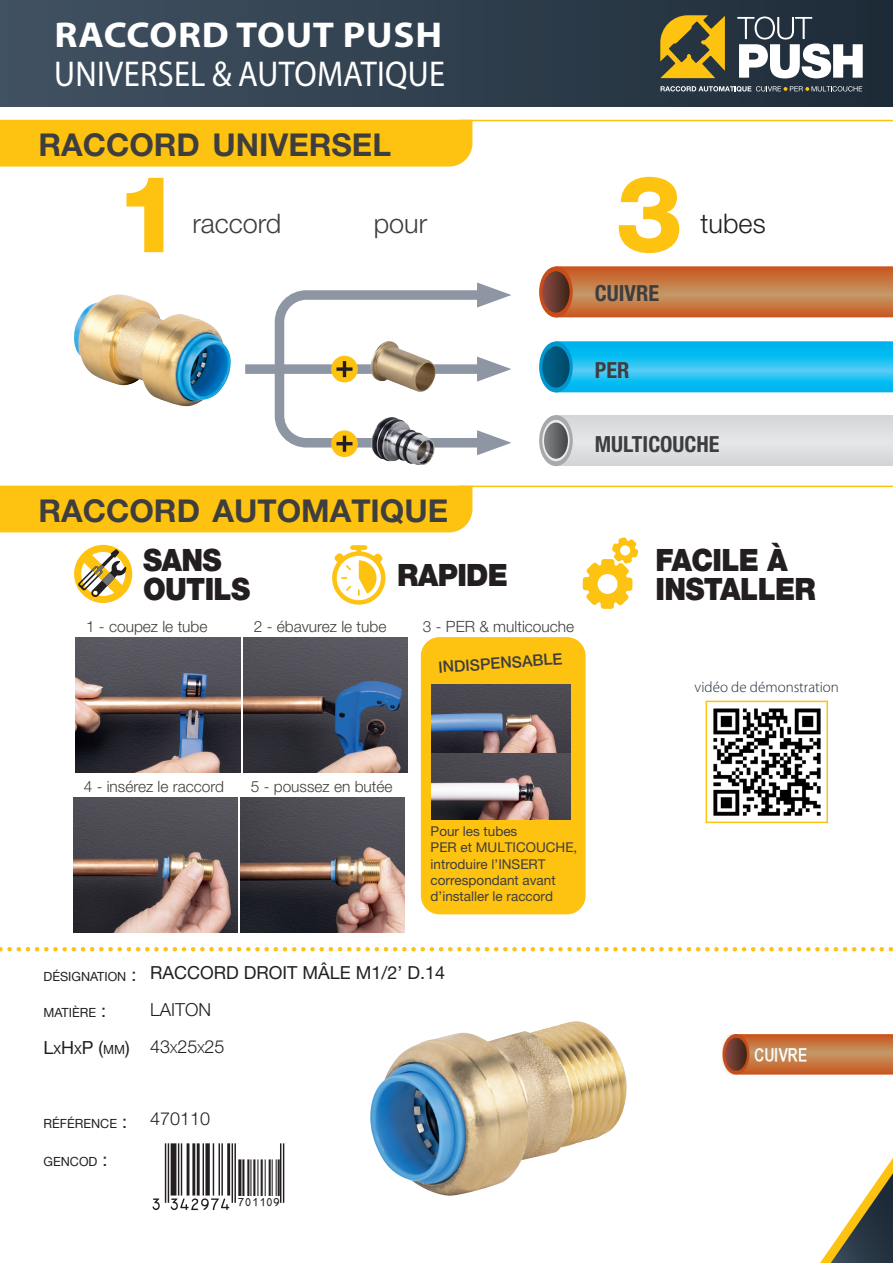
<style>
.page{position:relative;width:893px;height:1263px;background:#fff}
.page>*{position:absolute;margin:0;border:0;box-sizing:border-box;transform-origin:0 0}
.t1{font:800 106.65px "Helvetica Neue LT Pro";color:#fec210}
.t2{font:36px "Myriad Pro";letter-spacing:.01em;color:#fff;scale:.9 1}
.t3{font:700 36px "Myriad Pro";letter-spacing:.02em;color:#fff;scale:1.08 1}
.t4{font:700 31.5px "Helvetica Neue LT Pro";color:#3e3e3f}
.t5{font:900 30.9px/29.1px "Helvetica Neue LT Pro";letter-spacing:-.025em;color:#231f20;scale:.93 1}
.t6{font:300 27px "Helvetica Neue LT Pro";color:#3e3e3f}
.t7{font:300 27px "Helvetica Neue LT Pro";color:#231f20}
.t8{font:700 condensed 22.2px "Helvetica Neue LT Pro";color:#3e3e3f}
.t9{font:18px "Helvetica Neue LT Pro";color:#231f20}
.t10{font:300 18px/37px "Helvetica Neue LT Pro";color:#231f20}
.t11{font:18px "Helvetica Neue";color:#231f20}
.t12{font:300 18px "Helvetica Neue LT Pro";color:#231f20}
.t13{font:500 15.75px "Helvetica Neue LT Pro";color:#3e3e3f}
.t14{font:300 15.45px "Helvetica Neue LT Pro";color:#3e3e3f}
.t15{font:300 15px "Myriad Pro";color:#1c2936}
.t16{font:13.5px/16.2px "Helvetica Neue LT Pro";color:#3e3e3f}
.t17{font:12.6px "Helvetica Neue";color:#231f20}
.s1{font-size:18px}
.s2{font-size:12.6px}
.s3{font-style:inherit}
</style>
<div class="page">
<div style="left:0;top:0;width:893px;height:106px;background:linear-gradient(to right,#415262,#1f2c38)"></div>
<svg style="left:820px;top:1158px;width:73px;height:105px"></svg>
<svg style="left:660px;top:15px;width:65px;height:63px;background:#a28625"></svg>
<svg style="left:660px;top:86px;width:202px;height:6px"></svg>
<svg style="left:737px;top:17px;width:126px;height:61px"></svg>
<svg style="left:539px;top:341px;width:34px;height:51px"></svg>
<svg style="left:542px;top:341px;width:351px;height:51px;background:#17b8eb"></svg>
<div style="left:539px;top:415px;width:34px;height:51px;background:#a8a9ad;border-radius:50%"></div>
<svg style="left:542px;top:420px;width:28px;height:41px"></svg>
<svg style="left:544px;top:415px;width:349px;height:51px;background:#d6d7d9"></svg>
<svg style="left:539px;top:266px;width:34px;height:51px"></svg>
<svg style="left:542px;top:266px;width:351px;height:51px;background:#c37342"></svg>
<div style="left:0;top:120px;width:472px;height:47px;background:#fec210"></div>
<div style="left:0;top:486px;width:472px;height:46px;background:#fec210"></div>
<svg style="left:74px;top:545px;width:58px;height:58px"></svg>
<svg style="left:332px;top:545px;width:54px;height:60px"></svg>
<svg style="left:583px;top:537px;width:55px;height:72px"></svg>
<img style="left:74px;top:294px;width:157px;height:112px">
<div style="left:245px;top:364px;width:246px;height:10px;background:#8d96a2"></div>
<img style="left:376px;top:455px;width:57px;height:10px">
<svg style="left:331px;top:430px;width:27px;height:27px"></svg>
<svg style="left:270px;top:282px;width:241px;height:173px"></svg>
<img style="left:73px;top:797px;width:165px;height:135px">
<img style="left:240px;top:797px;width:165px;height:135px">
<img style="left:75px;top:637px;width:165px;height:135px">
<img style="left:243px;top:637px;width:165px;height:135px">
<hr style="left:459px;top:120px;width:434px;height:1px;background:#fec210">
<hr style="left:459px;top:486px;width:434px;height:1px;background:#fec210">
<svg style="left:0;top:947px;width:893px;height:4px"></svg>
<img style="left:713px;top:708px;width:108px;height:108px">
<div style="left:706px;top:701px;width:122px;height:122px;border:2px solid #fec210"></div>
<div style="left:421px;top:637px;width:165px;height:277px;background:#fec210;border-radius:19px"></div>
<img style="left:432px;top:684px;width:138px;height:136px">
<img style="left:370px;top:1021px;width:257px;height:175px">
<img style="left:721px;top:1034px;width:172px;height:41px">
<h2 class="t3" style="left:54px;top:12px;width:360px">RACCORD TOUT PUSH</h2>
<h2 class="t2" style="left:54px;top:52px;width:436px">UNIVERSEL &amp; AUTOMATIQUE</h2>
<h3 class="t4" style="left:38px;top:125px;width:354px">RACCORD UNIVERSEL</h3>
<h1 class="t1" style="left:115px;top:151px;width:69px">1</h1>
<h3 class="t6" style="left:192px;top:207px;width:91px">raccord</h3>
<h3 class="t6" style="left:374px;top:207px;width:55px">pour</h3>
<h1 class="t1" style="left:616px;top:151px;width:69px">3</h1>
<h3 class="t8" style="left:595px;top:279px;width:66px">CUIVRE</h3>
<h3 class="t7" style="left:701px;top:207px;width:66px">tubes</h3>
<h3 class="t8" style="left:595px;top:357px;width:36px">PER</h3>
<h3 class="t4" style="left:38px;top:491px;width:411px">RACCORD AUTOMATIQUE</h3>
<h3 class="t5" style="left:143px;top:545px;width:117px">SANS<br>OUTILS</h3>
<h3 class="t5" style="left:397px;top:560px;width:121px">RAPIDE</h3>
<p class="t14" style="left:86px;top:617px;width:123px">1 - coupez le tube</p>
<p class="t14" style="left:254px;top:617px;width:134px">2 - ébavurez le tube</p>
<p class="t14" style="left:423px;top:617px;width:153px">3 - PER &amp; multicouche</p>
<p class="t13" style="left:438px;top:658px;width:126px;rotate:-4deg">indispensable</p>
<h3 class="t8" style="left:595px;top:431px;width:126px">MULTICOUCHE</h3>
<h3 class="t5" style="left:656px;top:545px;width:174px">FACILE À<br>INSTALLER</h3>
<p class="t15" style="left:695px;top:678px;width:146px">vidéo de démonstration</p>
<p class="t14" style="left:84px;top:777px;width:142px">4 - insérez le raccord</p>
<p class="t14" style="left:251px;top:777px;width:143px">5 - poussez en butée</p>
<p class="t16" style="left:431px;top:823px;width:148px">Pour les tubes<br>PER et MULTICOUCHE, introduire l’INSERT correspondant avant d’installer le raccord</p>
<p class="t17" style="left:44px;top:968px;width:94px">DÉSIGNATION <span class="s1">:</span></p>
<p class="t17" style="left:44px;top:1005px;width:64px">MATIÈRE <span class="s1">:</span></p>
<h3 class="t11" style="left:44px;top:1037px;width:88px">L<span class="s2">X</span>H<span class="s2">X</span>P (<span class="s2">MM</span>)</h3>
<h3 class="t9" style="left:150px;top:962px;width:297px">RACCORD DROIT MÂLE M1/2’ D.14</h3>
<h3 class="t10" style="left:150px;top:990px;width:76px">LAITON<br><span class="s3">43</span><span class="s2">x</span><span class="s3">25</span><span class="s2">x</span><span class="s3">25</span></h3>
<p class="t17" style="left:44px;top:1116px;width:85px">RÉFÉRENCE <span class="s1">:</span></p>
<p class="t17" style="left:44px;top:1154px;width:65px">GENCOD <span class="s1">:</span></p>
<h3 class="t12" style="left:150px;top:1107px;width:62px">470110</h3>
</div>
